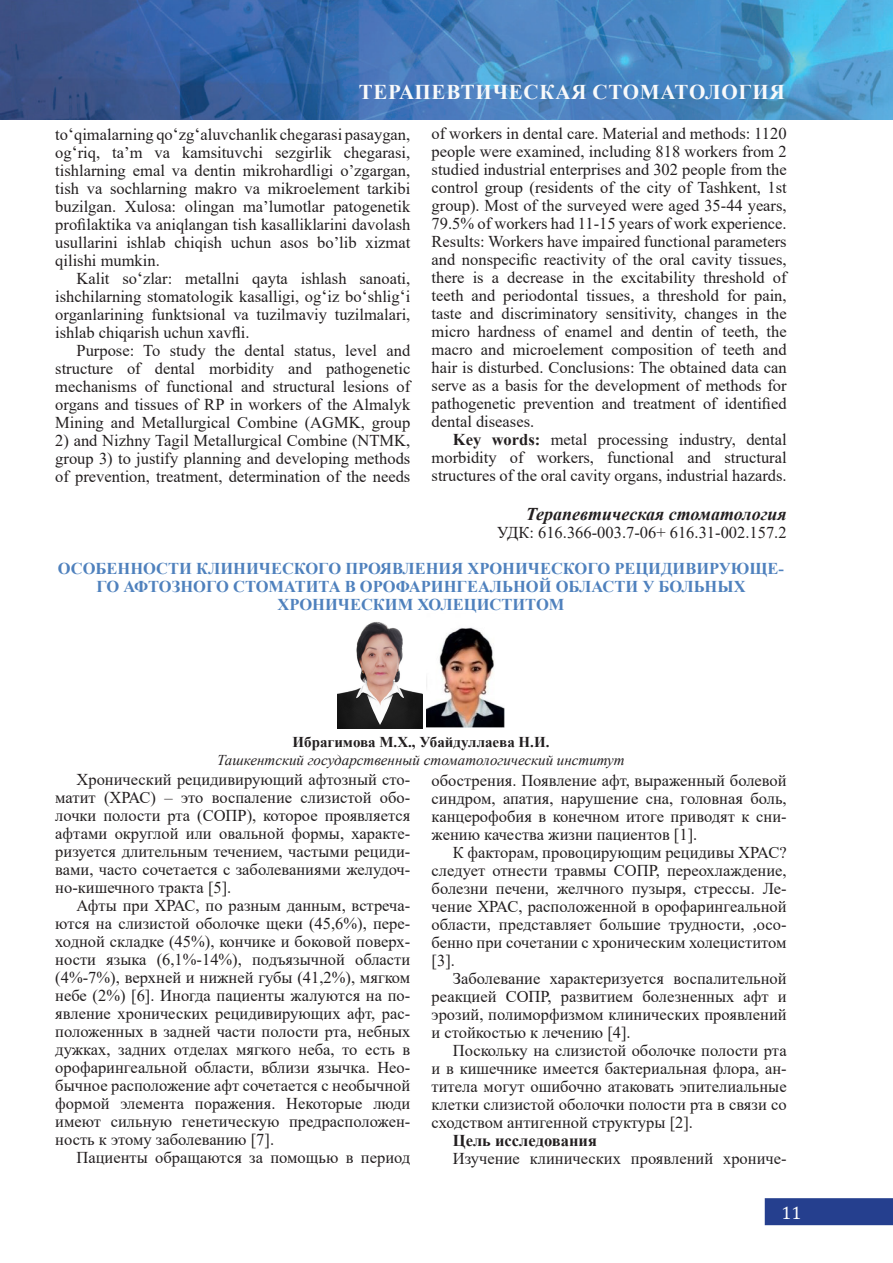
<style>
.page{position:relative;width:893px;height:1263px;background:#fff}
.page>*{position:absolute;margin:0;border:0;box-sizing:border-box;transform-origin:0 0}
.t1{font:700 21px "Times New Roman";letter-spacing:.035em;color:#f8f9fa}
.t2{font:italic 700 18px "Times New Roman";color:#231f20}
.t3{font:18px "Cambria";color:#fff}
.t4{font:16.5px/18px "Times New Roman";color:#231f20;text-align:justify}
.t5{font:700 16.5px/18px "Times New Roman";color:#4f81bd;text-align:center}
.t6{font:700 16.5px "Times New Roman";color:#231f20}
.t7{font:italic 15px "Times New Roman";color:#231f20}
.t8{font:700 15px "Times New Roman";color:#231f20}
.s1{font-weight:700}
.s2{font-size:18px}
</style>
<div class="page">
<img style="left:0;top:0;width:893px;height:120px">
<div style="left:765px;top:1199px;width:127px;height:25px;background:#253f8e"></div>
<div style="left:765px;top:1198px;width:128px;height:27px;border:2px solid #253f8e"></div>
<img style="left:337px;top:622px;width:85px;height:107px">
<img style="left:427px;top:627px;width:78px;height:100px">
<p class="t1" style="left:359px;top:77px;width:427px">ТЕРАПЕВТИЧЕСКАЯ СТОМАТОЛОГИЯ</p>
<p class="t4" style="left:432px;top:124px;width:357px">of workers in dental care. Material and methods: 1120 people were examined, including 818 workers from 2 studied industrial enterprises and 302 people from the control group (residents of the city of Tashkent, 1st group). Most of the surveyed were aged 35-44 years, 79.5% of workers had 11-15 years of work experience.<br>Results: Workers have impaired functional parameters and nonspecific reactivity of the oral cavity tissues, there is a decrease in the excitability threshold of teeth and periodontal tissues, a threshold for pain, taste and discriminatory sensitivity, changes in the micro hardness of enamel and dentin of teeth, the macro and microelement composition of teeth and hair is disturbed. Conclusions: The obtained data can serve as a basis for the development of methods for pathogenetic prevention and treatment of identified dental diseases.</p>
<p class="t4" style="left:432px;top:430px;width:357px;text-indent:21px"><span class="s1">Key words:</span> metal processing industry, dental morbidity of workers, functional and structural structures of the oral cavity organs, industrial hazards.</p>
<p class="t2" style="left:526px;top:502px;width:262px">Терапевтическая стоматология</p>
<p class="t4" style="left:497px;top:523px;width:291px">УДК: 616.366-003.7-06+ 616.31-002.157.2</p>
<p class="t5" style="left:58px;top:559px;width:728px">ОСОБЕННОСТИ КЛИНИЧЕСКОГО ПРОЯВЛЕНИЯ ХРОНИЧЕСКОГО РЕЦИДИВИРУЮЩЕ-<br>ГО АФТОЗНОГО СТОМАТИТА В ОРОФАРИНГЕАЛЬНОЙ ОБЛАСТИ У БОЛЬНЫХ</p>
<p class="t5" style="left:277px;top:595px;width:288px">ХРОНИЧЕСКИМ ХОЛЕЦИСТИТОМ</p>
<p class="t4" style="left:55px;top:125px;width:357px">to<span class="s2">‘</span>qimalarning qo<span class="s2">‘</span>zg<span class="s2">‘</span>aluvchanlik chegarasi pasaygan, og<span class="s2">‘</span>riq, ta’m va kamsituvchi sezgirlik chegarasi, tishlarning emal va dentin mikrohardligi o’zgargan, tish va sochlarning makro va mikroelement tarkibi buzilgan. Xulosa: olingan ma’lumotlar patogenetik profilaktika va aniqlangan tish kasalliklarini davolash usullarini ishlab chiqish uchun asos bo’lib xizmat qilishi mumkin.</p>
<p class="t4" style="left:55px;top:269px;width:357px;text-indent:21px">Kalit so<span class="s2">‘</span>zlar: metallni qayta ishlash sanoati, ishchilarning stomatologik kasalligi, og<span class="s2">‘</span>iz bo<span class="s2">‘</span>shlig<span class="s2">‘</span>i organlarining funktsional va tuzilmaviy tuzilmalari, ishlab chiqarish uchun xavfli.</p>
<p class="t4" style="left:55px;top:341px;width:357px;text-indent:21px">Purpose: To study the dental status, level and structure of dental morbidity and pathogenetic mechanisms of functional and structural lesions of organs and tissues of RP in workers of the Almalyk Mining and Metallurgical Combine (AGMK, group</p>
<p class="t4" style="left:55px;top:431px;width:357px">2) and Nizhny Tagil Metallurgical Combine (NTMK, group 3) to justify planning and developing methods of prevention, treatment, determination of the needs</p>
<p class="t8" style="left:292px;top:731px;width:258px">Ибрагимова М.Х., Убайдуллаева Н.И.</p>
<p class="t7" style="left:217px;top:749px;width:409px">Ташкентский государственный стоматологический институт</p>
<p class="t4" style="left:55px;top:770px;width:357px;text-indent:21px">Хронический рецидивирующий афтозный сто&shy;матит (ХРАС) – это воспаление слизистой обо&shy;лочки полости рта (СОПР), которое проявляется афтами округлой или овальной формы, характе&shy;ризуется длительным течением, частыми рециди&shy;вами, часто сочетается с заболеваниями желудоч&shy;но-кишечного тракта [5].</p>
<p class="t4" style="left:55px;top:896px;width:357px;text-indent:21px">Афты при ХРАС, по разным данным, встреча&shy;ются на слизистой оболочке щеки (45,6%), пере&shy;ходной складке (45%), кончике и боковой поверх&shy;ности языка (6,1%-14%), подъязычной области (4%-7%), верхней и нижней губы (41,2%), мягком небе (2%) [6]. Иногда пациенты жалуются на по&shy;явление хронических рецидивирующих афт, рас&shy;положенных в задней части полости рта, небных дужках, задних отделах мягкого неба, то есть в орофарингеальной области, вблизи язычка. Нео&shy;бычное расположение афт сочетается с необычной формой элемента поражения. Некоторые люди имеют сильную генетическую предрасположен&shy;ность к этому заболеванию [7].</p>
<p class="t4" style="left:77px;top:1148px;width:335px">Пациенты обращаются за помощью в период</p>
<p class="t4" style="left:432px;top:771px;width:357px">обострения. Появление афт, выраженный болевой синдром, апатия, нарушение сна, головная боль, канцерофобия в конечном итоге приводят к сни&shy;жению качества жизни пациентов [1].</p>
<p class="t4" style="left:432px;top:843px;width:357px;text-indent:21px">К факторам, провоцирующим рецидивы ХРАС? следует отнести травмы СОПР, переохлаждение, болезни печени, желчного пузыря, стрессы. Ле&shy;чение ХРАС, расположенной в орофарингеальной области, представляет большие трудности, ,осо&shy;бенно при сочетании с хроническим холециститом [3].</p>
<p class="t4" style="left:432px;top:969px;width:357px;text-indent:21px">Заболевание характеризуется воспалительной реакцией СОПР, развитием болезненных афт и эрозий, полиморфизмом клинических проявлений и стойкостью к лечению [4].</p>
<p class="t4" style="left:432px;top:1041px;width:357px;text-indent:21px">Поскольку на слизистой оболочке полости рта и в кишечнике имеется бактериальная флора, ан&shy;титела могут ошибочно атаковать эпителиальные клетки слизистой оболочки полости рта в связи со сходством антигенной структуры [2].</p>
<p class="t6" style="left:453px;top:1128px;width:146px">Цель исследования</p>
<p class="t4" style="left:453px;top:1149px;width:335px">Изучение клинических проявлений хрониче-</p>
<p class="t3" style="left:782px;top:1202px;width:21px">11</p>
</div>
